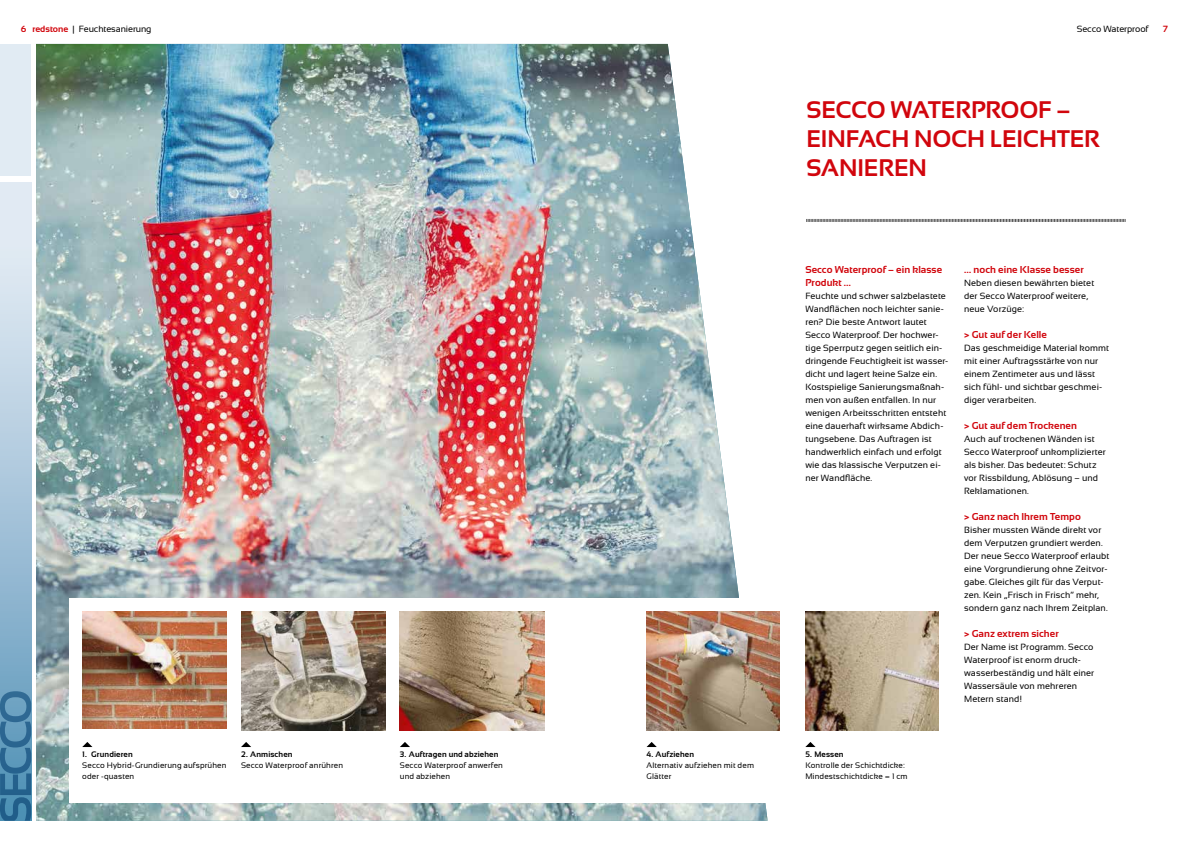
<style>
.page{position:relative;width:1191px;height:842px;background:#fff}
.page>*{position:absolute;margin:0;border:0;box-sizing:border-box;transform-origin:0 0}
.t1{font:700 24px/28.8px "Sansation";letter-spacing:-.01em;color:#d1050c}
.t2{font:700 10px/13px "Sansation";letter-spacing:.01em;color:#d1050c}
.t3{font:9px/13px "Sansation";letter-spacing:.01em;color:#000}
.t4{font:9px "Sansation";letter-spacing:-.01em;color:#000}
.t5{font:700 9px "Sansation";color:#d1050c}
.t6{font:8px/11px "Sansation";letter-spacing:.015em;color:#000}
.t7{font:700 8px "Sansation";letter-spacing:.015em;color:#000}
.s1{font-weight:700;color:#d1050c}
.s2{font-family:"Helvetica";font-weight:300}
</style>
<div class="page">
<svg style="left:0;top:183px;width:31px;height:508px;background:#b4cddf"></svg>
<div style="left:0;top:44px;width:31px;height:132px;background:#e1ebf3"></div>
<svg style="left:0;top:691px;width:31px;height:130px;background:#447fa5"></svg>
<svg style="left:806px;top:219px;width:319px;height:3px"></svg>
<img style="left:36px;top:44px;width:731px;height:777px">
<div style="left:69px;top:598px;width:881px;height:204px;background:#fff"></div>
<img style="left:82px;top:611px;width:145px;height:117px">
<img style="left:241px;top:611px;width:145px;height:119px">
<img style="left:400px;top:611px;width:144px;height:119px">
<svg style="left:82px;top:742px;width:10px;height:5px"></svg>
<svg style="left:241px;top:742px;width:10px;height:5px"></svg>
<svg style="left:400px;top:742px;width:10px;height:5px"></svg>
<img style="left:646px;top:611px;width:134px;height:119px">
<svg style="left:646px;top:742px;width:11px;height:5px"></svg>
<img style="left:805px;top:611px;width:133px;height:119px">
<svg style="left:805px;top:742px;width:10px;height:5px"></svg>
<p class="t4" style="left:21px;top:26px;width:132px"><span class="s1">6 redstone</span> | Feuchtesanierung</p>
<p class="t4" style="left:1076px;top:26px;width:73px">Secco Waterproof</p>
<p class="t5" style="left:1163px;top:26px;width:7px">7</p>
<h1 class="t1" style="left:806px;top:98px;width:295px">SECCO WATERPROOF –<br>EINFACH NOCH LEICHTER<br>SANIEREN</h1>
<p class="t7" style="left:82px;top:751px;width:52px">1. Grundieren</p>
<p class="t6" style="left:82px;top:761px;width:146px">Secco Hybrid-Grundierung aufsprühen oder -quasten</p>
<p class="t7" style="left:241px;top:751px;width:53px">2. Anmischen</p>
<p class="t6" style="left:241px;top:761px;width:104px">Secco Waterproof anrühren</p>
<p class="t7" style="left:400px;top:751px;width:100px">3. Auftragen und abziehen</p>
<p class="t6" style="left:400px;top:761px;width:105px">Secco Waterproof anwerfen und abziehen</p>
<p class="t7" style="left:646px;top:751px;width:49px">4. Aufziehen</p>
<p class="t6" style="left:646px;top:761px;width:109px">Alternativ aufziehen mit dem<br>Glätter</p>
<p class="t2" style="left:805px;top:264px;width:138px">Secco Waterproof – ein klasse<br>Produkt …</p>
<p class="t3" style="left:805px;top:290px;width:144px">Feuchte und schwer salzbelastete<br>Wandflächen noch leichter sanie&shy;ren? Die beste Antwort lautet<br>Secco Waterproof. Der hochwer&shy;tige Sperrputz gegen seitlich ein&shy;dringende Feuchtigkeit ist wasser&shy;dicht und lagert keine Salze ein.<br>Kostspielige Sanierungsmaßnah&shy;men von außen entfallen. In nur wenigen Arbeitsschritten entsteht eine dauerhaft wirksame Abdich&shy;tungsebene. Das Auftragen ist handwerklich einfach und erfolgt wie das klassische Verputzen ei&shy;ner Wandfläche.</p>
<p class="t2" style="left:964px;top:264px;width:121px">… noch eine Klasse besser</p>
<p class="t3" style="left:964px;top:277px;width:132px">Neben diesen bewährten bietet der Secco Waterproof weitere, neue Vorzüge:</p>
<p class="t2" style="left:964px;top:329px;width:84px">&gt; Gut auf der Kelle</p>
<p class="t3" style="left:964px;top:342px;width:147px">Das geschmeidige Material kommt mit einer Auftragsstärke von nur einem Zentimeter aus und lässt sich fühl- und sichtbar geschmei&shy;diger verarbeiten.</p>
<p class="t2" style="left:964px;top:420px;width:114px">&gt; Gut auf dem Trockenen</p>
<p class="t3" style="left:964px;top:433px;width:143px">Auch auf trockenen Wänden ist<br>Secco Waterproof unkomplizierter als bisher. Das bedeutet: Schutz vor Rissbildung, Ablösung – und<br>Reklamationen.</p>
<p class="t2" style="left:964px;top:511px;width:118px">&gt; Ganz nach Ihrem Tempo</p>
<p class="t3" style="left:964px;top:524px;width:147px">Bisher mussten Wände direkt vor dem Verputzen grundiert werden.<br>Der neue Secco Waterproof erlaubt eine Vorgrundierung ohne Zeitvor&shy;gabe. Gleiches gilt für das Verput&shy;zen. Kein „Frisch in Frisch” mehr, sondern ganz nach Ihrem Zeitplan.</p>
<p class="t2" style="left:964px;top:628px;width:96px">&gt; Ganz extrem sicher</p>
<p class="t3" style="left:964px;top:641px;width:132px">Der Name ist Programm. Secco<br>Waterproof ist enorm druck&shy;wasserbeständig und hält einer<br>Wassersäule von mehreren<br>Metern stand!</p>
<p class="t7" style="left:805px;top:751px;width:40px">5. Messen</p>
<p class="t6" style="left:805px;top:761px;width:104px">Kontrolle der Schichtdicke:<br>Mindestschichtdicke <span class="s2">=</span> 1 cm</p>
</div>
